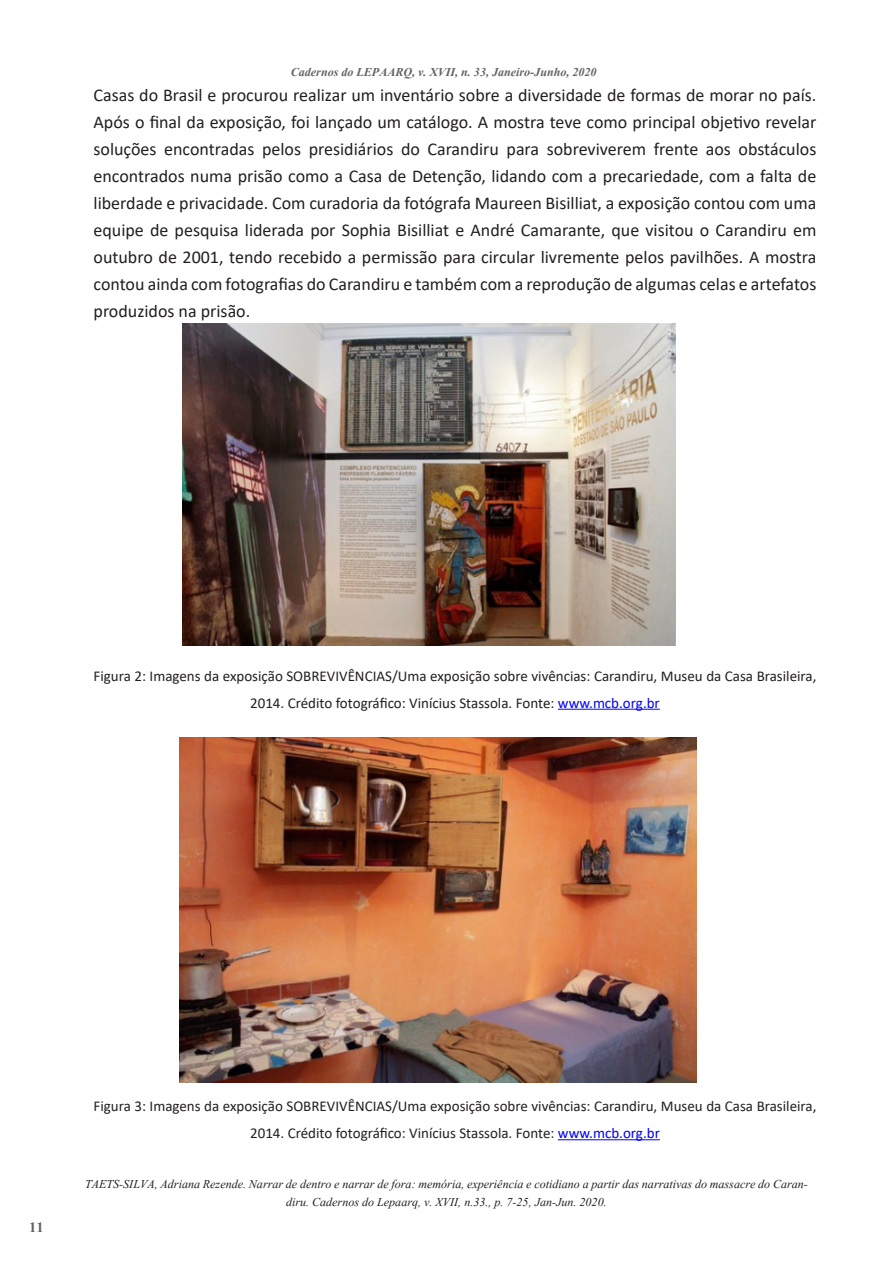
<style>
.page{position:relative;width:893px;height:1263px;background:#fff}
.page>*{position:absolute;margin:0;border:0;box-sizing:border-box;transform-origin:0 0}
.t1{font:18px/27px "Calibri";color:#231f20;text-align:justify}
.t2{font:700 18px "Aparajita";color:#636366}
.t3{font:15px/27px "Calibri";color:#231f20;text-align:center}
.t4{font:italic 15px/18px "Aparajita";color:#231f20;text-align:center}
.t5{font:italic 700 15px "Aparajita";color:#636366}
.s1{color:#00f}
</style>
<div class="page">
<hr style="left:558px;top:709px;width:102px;height:1px;background:#00f">
<hr style="left:558px;top:1139px;width:102px;height:1px;background:#00f">
<img style="left:182px;top:323px;width:493px;height:323px">
<img style="left:180px;top:738px;width:516px;height:344px">
<p class="t5" style="left:291px;top:65px;width:307px">Cadernos do LEPAARQ, v. XVII, n. 33, Janeiro-Junho, 2020</p>
<p class="t1" style="left:94px;top:81px;width:724px">Casas do Brasil e procurou realizar um inventário sobre a diversidade de formas de morar no país.<br>Após o final da exposição, foi lançado um catálogo. A mostra teve como principal objetivo revelar soluções encontradas pelos presidiários do Carandiru para sobreviverem frente aos obstáculos encontrados numa prisão como a Casa de Detenção, lidando com a precariedade, com a falta de liberdade e privacidade. Com curadoria da fotógrafa Maureen Bisilliat, a exposição contou com uma equipe de pesquisa liderada por Sophia Bisilliat e André Camarante, que visitou o Carandiru em outubro de 2001, tendo recebido a permissão para circular livremente pelos pavilhões. A mostra contou ainda com fotografias do Carandiru e também com a reprodução de algumas celas e artefatos produzidos na prisão.</p>
<p class="t3" style="left:94px;top:662px;width:724px">Figura 2: Imagens da exposição SOBREVIVÊNCIAS/Uma exposição sobre vivências: Carandiru, Museu da Casa Brasileira,<br>2014. Crédito fotográfico: Vinícius Stassola. Fonte: <span class="s1">www.mcb.org.br</span></p>
<p class="t2" style="left:29px;top:1219px;width:16px">11</p>
<p class="t3" style="left:94px;top:1092px;width:724px">Figura 3: Imagens da exposição SOBREVIVÊNCIAS/Uma exposição sobre vivências: Carandiru, Museu da Casa Brasileira,<br>2014. Crédito fotográfico: Vinícius Stassola. Fonte: <span class="s1">www.mcb.org.br</span></p>
<p class="t4" style="left:85px;top:1176px;width:724px">TAETS-SILVA, Adriana Rezende. Narrar de dentro e narrar de fora: memória, experiência e cotidiano a partir das narrativas do massacre do Caran&shy;diru. Cadernos do Lepaarq, v. XVII, n.33., p. 7-25, Jan-Jun. 2020.</p>
</div>
